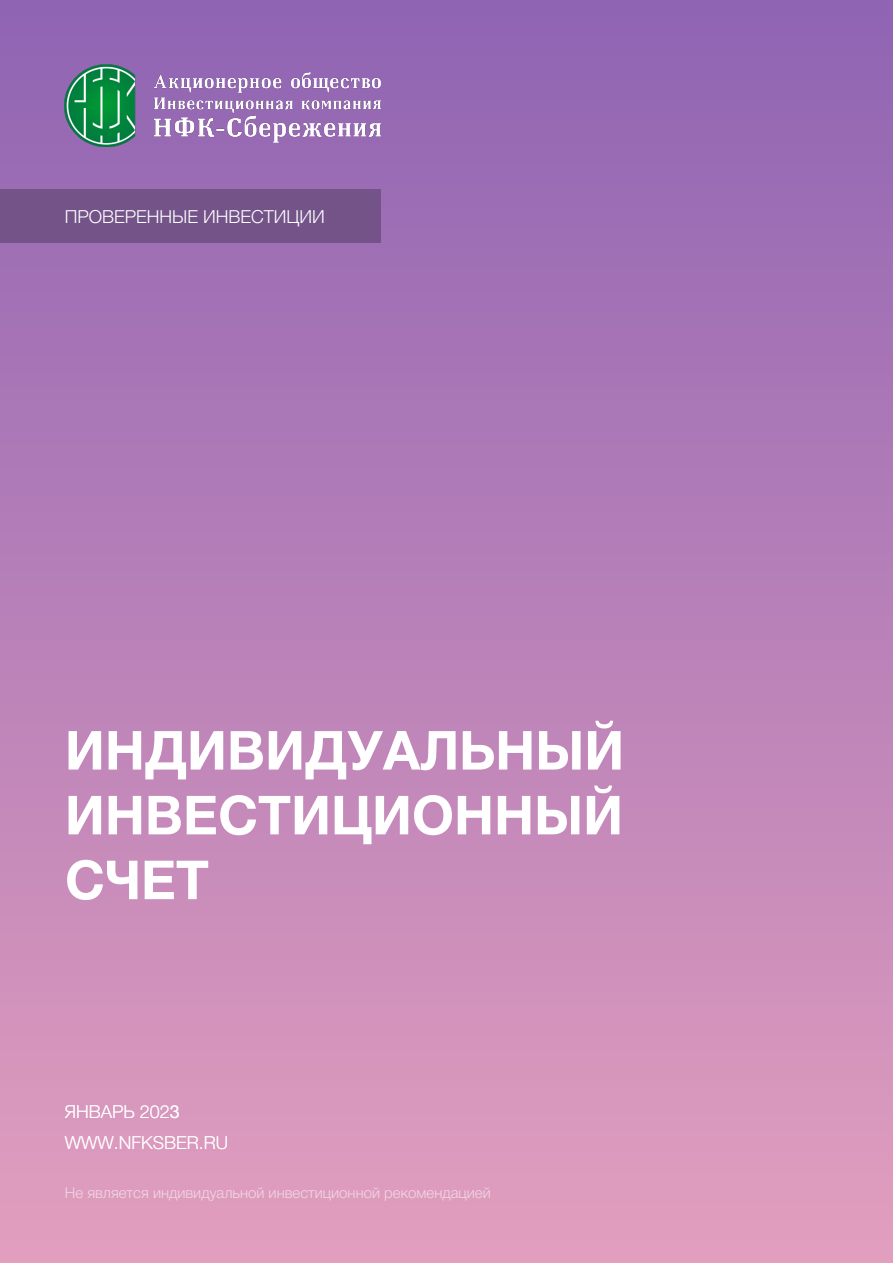
<style>
.page{position:relative;width:893px;height:1263px;background:#fff}
.page>*{position:absolute;margin:0;border:0;box-sizing:border-box;transform-origin:0 0}
.t1{font:700 54px/64.8px "Helvetica Neue Cyr";color:#fff;text-align:justify}
.t2{font:300 18px/30.6px "Helvetica Neue Cyr";color:#fff}
.t3{font:300 15px "Helvetica Neue Cyr";color:#fff}
.s1{font-weight:400}
</style>
<div class="page">
<div style="left:0;top:0;width:892px;height:1263px;background:linear-gradient(to bottom,#8f64b3,#e29fbe)"></div>
<img style="left:65px;top:65px;width:315px;height:82px">
<div style="left:0;top:190px;width:380px;height:53px;background:#735388"></div>
<p class="t2" style="left:65px;top:201px;width:261px">ПРОВЕРЕННЫЕ ИНВЕСТИЦИИ</p>
<h1 class="t1" style="left:65px;top:719px;width:561px">ИНДИВИДУАЛЬНЫЙ ИНВЕСТИЦИОННЫЙ СЧЕТ</h1>
<p class="t2" style="left:65px;top:1097px;width:165px">ЯНВАРЬ 202<span class="s1">3<br></span>WWW.NFKSBER.RU</p>
<p class="t3" style="left:65px;top:1185px;width:427px">Не является индивидуальной инвестиционной рекомендацией</p>
</div>
